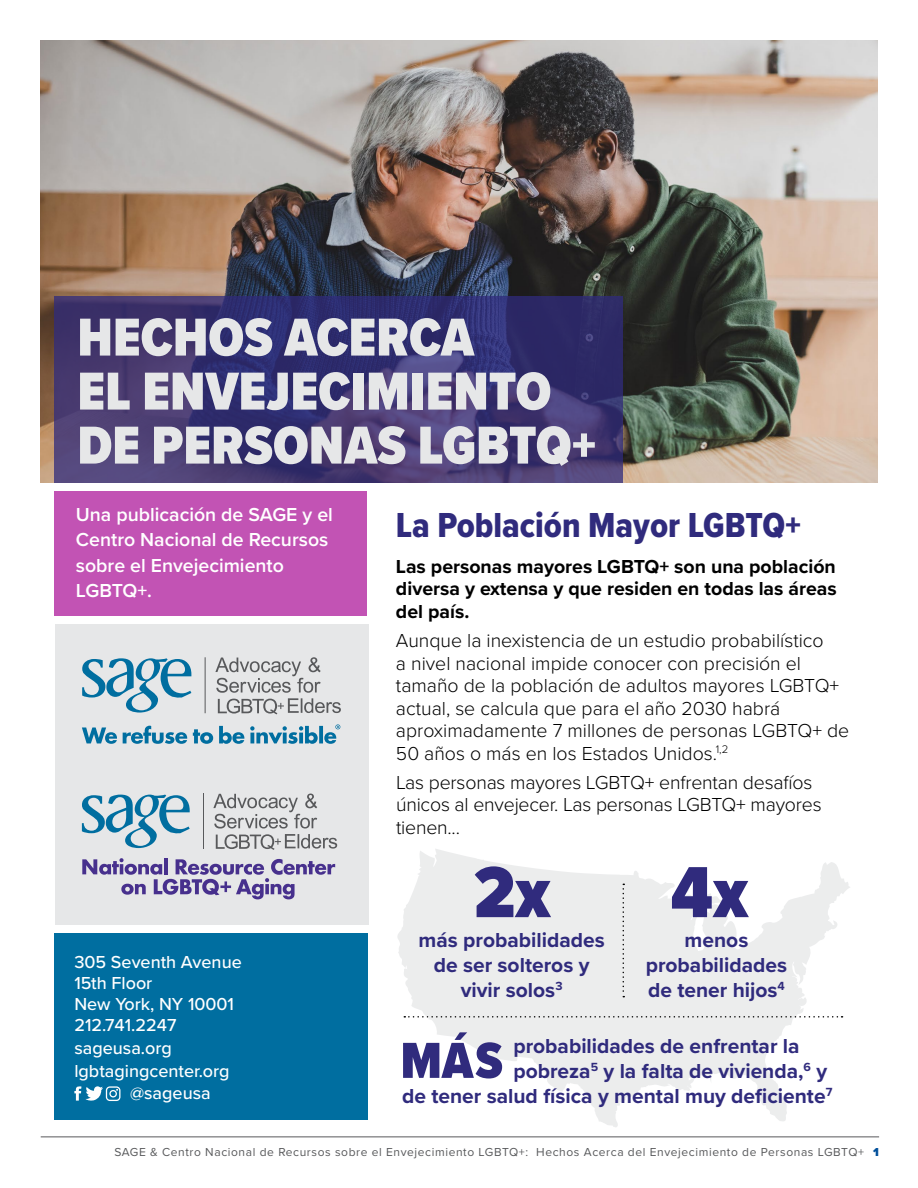
<style>
.page{position:relative;width:918px;height:1188px;background:#fff}
.page>*{position:absolute;margin:0;border:0;box-sizing:border-box;transform-origin:0 0}
.t1{font:900 75px "Proxima Nova Cond";color:#302b7d}
.t2{font:900 55.35px/54px "Proxima Nova Cond";color:#e6e7e8}
.t3{font:900 52.5px "Proxima Nova Cond";color:#302b7d}
.t4{font:36px "Proxima Nova Cond Extrabld";color:#302b7d}
.t5{font:700 21px/25.2px "Proxima Nova";color:#302b7d;text-align:center}
.t6{font:300 19.5px/22.5px "Proxima Nova";color:#000}
.t7{font:700 19.5px/22.5px "Proxima Nova";color:#000;text-align:justify}
.t8{font:600 19.5px/25.5px "Proxima Nova";color:#fff}
.t9{font:500 18px/21px "Proxima Nova";color:#fff}
.t10{font:700 12.3px "Proxima Nova";color:#302b7d}
.t11{font:12px "Proxima Nova";letter-spacing:.05em;color:#58595b}
.s1{font-weight:900;color:#004f9a}
</style>
<div class="page">
<hr style="left:41px;top:1137px;width:838px;height:1px;background:#58595b">
<div style="left:55px;top:933px;width:313px;height:187px;background:#006ea0"></div>
<svg style="left:397px;top:849px;width:453px;height:278px;fill:#eceded"></svg>
<div style="left:55px;top:624px;width:314px;height:301px;background:#e6e7e8"></div>
<img style="left:40px;top:40px;width:838px;height:443px">
<svg style="left:54px;top:296px;width:569px;height:187px;background:#3d3571"></svg>
<hr style="left:205px;top:657px;width:1px;height:56px;background:#58595b">
<svg style="left:82px;top:658px;width:109px;height:55px"></svg>
<svg style="left:82px;top:724px;width:258px;height:20px"></svg>
<svg style="left:215px;top:657px;width:126px;height:57px"></svg>
<svg style="left:74px;top:1086px;width:46px;height:15px"></svg>
<div style="left:55px;top:491px;width:312px;height:125px;background:#c253b4"></div>
<svg style="left:404px;top:1016px;width:439px;height:2px"></svg>
<svg style="left:623px;top:884px;width:1px;height:113px"></svg>
<hr style="left:203px;top:794px;width:1px;height:55px;background:#58595b">
<svg style="left:82px;top:795px;width:108px;height:53px"></svg>
<svg style="left:213px;top:794px;width:124px;height:56px"></svg>
<svg style="left:82px;top:858px;width:253px;height:41px"></svg>
<h2 class="t2" style="left:77px;top:310px;width:521px">HECHOS ACERCA<br>EL ENVEJECIMIENTO<br>DE PERSONAS LGBTQ+</h2>
<p class="t8" style="left:76px;top:501px;width:259px">Una publicación de SAGE y el<br>Centro Nacional de Recursos sobre el Envejecimiento<br>LGBTQ+.</p>
<p class="t9" style="left:74px;top:951px;width:169px">305 Seventh Avenue<br>15th Floor<br>New York, NY 10001<br>212.741.2247</p>
<p class="t9" style="left:74px;top:1037px;width:99px">sageusa.org</p>
<p class="t9" style="left:74px;top:1059px;width:157px">lgbtagingcenter.org</p>
<p class="t9" style="left:130px;top:1082px;width:82px">@sageusa</p>
<h3 class="t4" style="left:396px;top:498px;width:407px">La Población Mayor LGBTQ+</h3>
<p class="t7" style="left:396px;top:555px;width:442px">Las personas mayores LGBTQ+ son una población diversa y extensa y que residen en todas las áreas del país.</p>
<p class="t6" style="left:396px;top:628px;width:455px">Aunque la inexistencia de un estudio probabilístico<br>a nivel nacional impide conocer con precisión el tamaño de la población de adultos mayores LGBTQ+ actual, se calcula que para el año 2030 habrá aproximadamente 7 millones de personas LGBTQ+ de 50 años o más en los Estados Unidos.<sup>1,2</sup></p>
<p class="t6" style="left:396px;top:770px;width:427px">Las personas mayores LGBTQ+ enfrentan desafíos únicos al envejecer. Las personas LGBTQ+ mayores tienen...</p>
<h1 class="t1" style="left:474px;top:837px;width:78px">2x</h1>
<h1 class="t1" style="left:671px;top:837px;width:79px">4x</h1>
<p class="t5" style="left:646px;top:927px;width:143px">menos probabilidades de tener hijos<sup>4</sup></p>
<p class="t5" style="left:513px;top:1033px;width:288px">probabilidades de enfrentar la</p>
<p class="t5" style="left:513px;top:1058px;width:315px">pobreza<sup>5</sup> y la falta de vivienda,<sup>6</sup> y</p>
<p class="t5" style="left:402px;top:1083px;width:425px">de tener salud física y mental muy deficiente</p>
<p class="t5" style="left:419px;top:927px;width:188px">más probabilidades de ser solteros y vivir solos<sup>3</sup></p>
<h3 class="t3" style="left:401px;top:1022px;width:104px">MÁS</h3>
<p class="t10" style="left:826px;top:1083px;width:8px">7</p>
<p class="t11" style="left:114px;top:1143px;width:766px">SAGE &amp; Centro Nacional de Recursos sobre el Envejecimiento LGBTQ+: Hechos Acerca del Envejecimiento de Personas LGBTQ+ <span class="s1">1</span></p>
</div>
